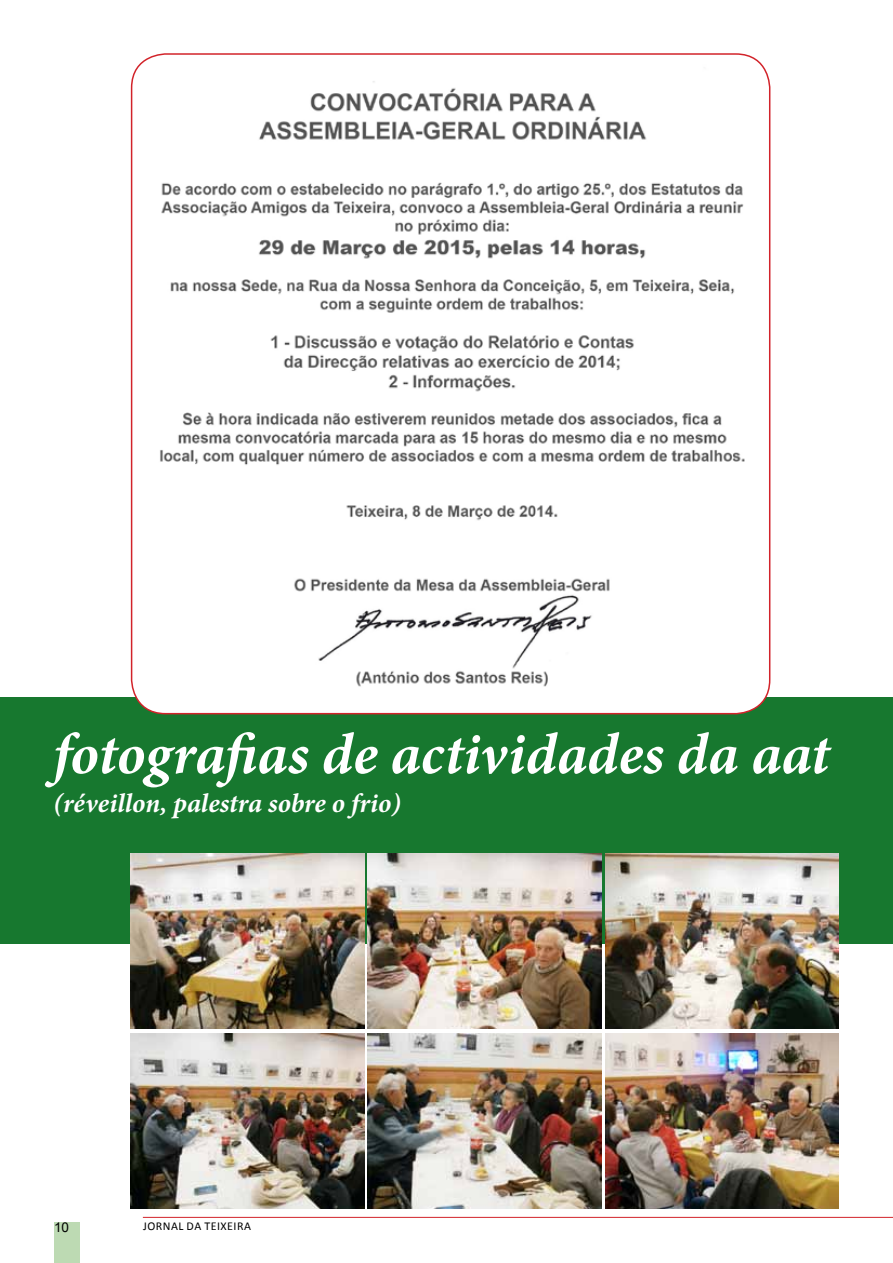
<style>
.page{position:relative;width:893px;height:1263px;background:#fff}
.page>*{position:absolute;margin:0;border:0;box-sizing:border-box;transform-origin:0 0}
.t1{font:italic 700 58.5px "Minion Pro";color:#fff}
.t2{font:italic 700 27px "Minion Pro";color:#fff}
.t3{font:13.5px "Arial";color:#000}
.t4{font:12px "Calibri";letter-spacing:.04em;color:#000}
</style>
<div class="page">
<div style="left:54px;top:1222px;width:26px;height:41px;background:#bddab3"></div>
<hr style="left:143px;top:1217px;width:750px;height:1px;background:#d2232a">
<div style="left:0;top:697px;width:893px;height:247px;background:#17782f"></div>
<img style="left:132px;top:54px;width:638px;height:660px">
<img style="left:131px;top:853px;width:234px;height:175px">
<img style="left:368px;top:853px;width:234px;height:175px">
<img style="left:605px;top:853px;width:234px;height:175px">
<img style="left:131px;top:1033px;width:234px;height:176px">
<img style="left:368px;top:1033px;width:234px;height:176px">
<img style="left:605px;top:1033px;width:234px;height:176px">
<h1 class="t1" style="left:53px;top:713px;width:778px">fotografias de actividades da aat</h1>
<p class="t2" style="left:53px;top:784px;width:349px">(réveillon, palestra sobre o frio)</p>
<p class="t3" style="left:54px;top:1218px;width:17px">10</p>
<p class="t4" style="left:143px;top:1218px;width:13px">JORNAL</p>
<p class="t4" style="left:187px;top:1218px;width:48px">DA TEIXEIRA</p>
</div>
